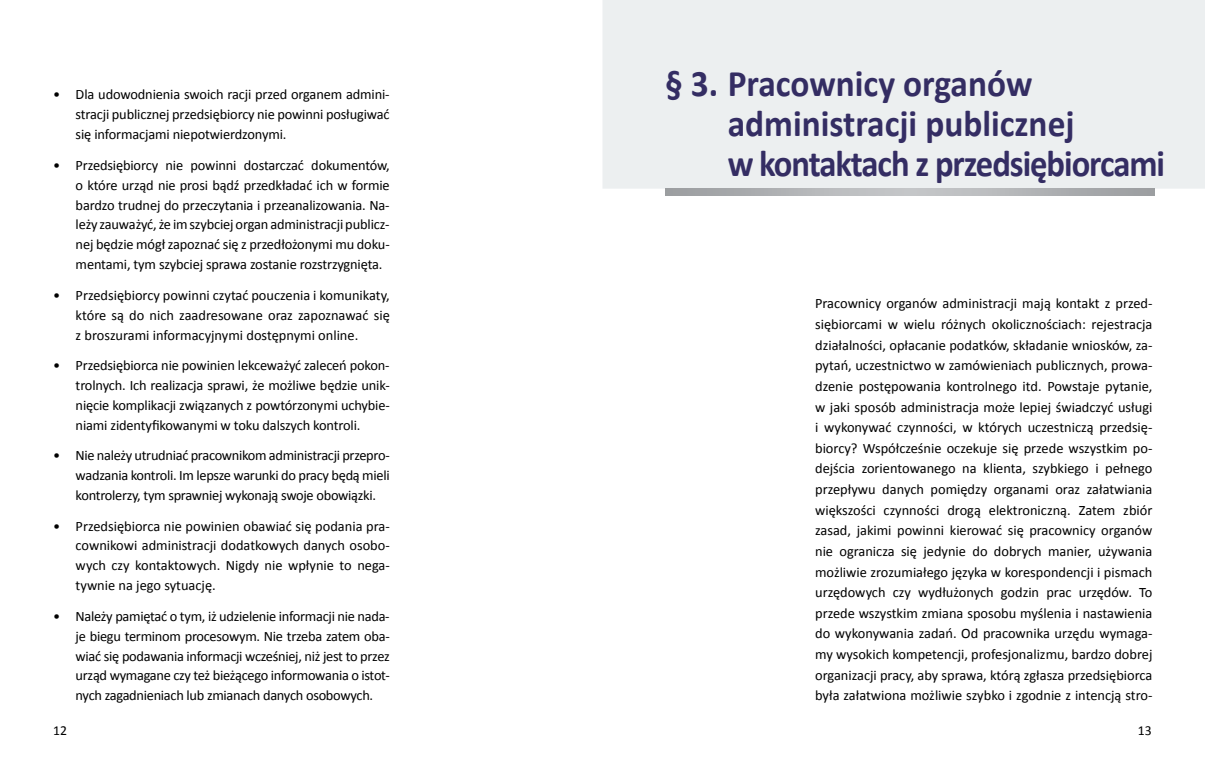
<style>
.page{position:relative;width:1205px;height:780px;background:#fff}
.page>*{position:absolute;margin:0;border:0;box-sizing:border-box;transform-origin:0 0}
.t1{font:700 37.62px/40px "Calibri";letter-spacing:-.005em;color:#342d63;scale:.94 1}
.t2{font:14.38px/19.9px "Calibri";letter-spacing:-.01em;color:#000;text-align:justify}
.t3{font:13.75px "Calibri";color:#000}
</style>
<div class="page">
<div style="left:603px;top:0;width:602px;height:189px;background:#eceff0"></div>
<svg style="left:665px;top:189px;width:489px;height:7px;background:#b0b2b5"></svg>
<p class="t2" style="left:76px;top:85px;width:315px;text-indent:-22px">• Dla udowodnienia swoich racji przed organem admini&shy;stracji publicznej przedsiębiorcy nie powinni posługiwać się informacjami niepotwierdzonymi.</p>
<p class="t2" style="left:76px;top:155px;width:316px;text-indent:-22px">• Przedsiębiorcy nie powinni dostarczać dokumentów, o które urząd nie prosi bądź przedkładać ich w formie bardzo trudnej do przeczytania i przeanalizowania. Na&shy;leży zauważyć, że im szybciej organ administracji publicz&shy;nej będzie mógł zapoznać się z przedłożonymi mu doku&shy;mentami, tym szybciej sprawa zostanie rozstrzygnięta.</p>
<p class="t2" style="left:76px;top:285px;width:316px;text-indent:-22px">• Przedsiębiorcy powinni czytać pouczenia i komunikaty, które są do nich zaadresowane oraz zapoznawać się z broszurami informacyjnymi dostępnymi online.</p>
<p class="t2" style="left:76px;top:355px;width:316px;text-indent:-22px">• Przedsiębiorca nie powinien lekceważyć zaleceń pokon&shy;trolnych. Ich realizacja sprawi, że możliwe będzie unik&shy;nięcie komplikacji związanych z powtórzonymi uchybie&shy;niami zidentyfikowanymi w toku dalszych kontroli.</p>
<p class="t2" style="left:76px;top:445px;width:316px;text-indent:-22px">• Nie należy utrudniać pracownikom administracji przepro&shy;wadzania kontroli. Im lepsze warunki do pracy będą mieli kontrolerzy, tym sprawniej wykonają swoje obowiązki.</p>
<p class="t2" style="left:76px;top:516px;width:316px;text-indent:-22px">• Przedsiębiorca nie powinien obawiać się podania pra&shy;cownikowi administracji dodatkowych danych osobo&shy;wych czy kontaktowych. Nigdy nie wpłynie to nega&shy;tywnie na jego sytuację.</p>
<p class="t2" style="left:76px;top:606px;width:316px;text-indent:-22px">• Należy pamiętać o tym, iż udzielenie informacji nie nada&shy;je biegu terminom procesowym. Nie trzeba zatem oba&shy;wiać się podawania informacji wcześniej, niż jest to przez urząd wymagane czy też bieżącego informowania o istot&shy;nych zagadnieniach lub zmianach danych osobowych.</p>
<h1 class="t1" style="left:728px;top:63px;width:467px;text-indent:-62px">§ 3. Pracownicy organów administracji publicznej<br>w kontaktach z przedsiębiorcami</h1>
<p class="t2" style="left:815px;top:293px;width:339px;line-height:20.6px">Pracownicy organów administracji mają kontakt z przed&shy;siębiorcami w wielu różnych okolicznościach: rejestracja działalności, opłacanie podatków, składanie wniosków, za&shy;pytań, uczestnictwo w zamówieniach publicznych, prowa&shy;dzenie postępowania kontrolnego itd. Powstaje pytanie, w jaki sposób administracja może lepiej świadczyć usługi i wykonywać czynności, w których uczestniczą przedsię&shy;biorcy? Współcześnie oczekuje się przede wszystkim po&shy;dejścia zorientowanego na klienta, szybkiego i pełnego przepływu danych pomiędzy organami oraz załatwiania większości czynności drogą elektroniczną. Zatem zbiór zasad, jakimi powinni kierować się pracownicy organów nie ogranicza się jedynie do dobrych manier, używania możliwie zrozumiałego języka w korespondencji i pismach urzędowych czy wydłużonych godzin prac urzędów. To przede wszystkim zmiana sposobu myślenia i nastawienia do wykonywania zadań. Od pracownika urzędu wymaga&shy;my wysokich kompetencji, profesjonalizmu, bardzo dobrej organizacji pracy, aby sprawa, którą zgłasza przedsiębiorca była załatwiona możliwie szybko i zgodnie z intencją stro-</p>
<p class="t3" style="left:53px;top:722px;width:15px">12</p>
<p class="t3" style="left:1138px;top:722px;width:15px">13</p>
</div>
